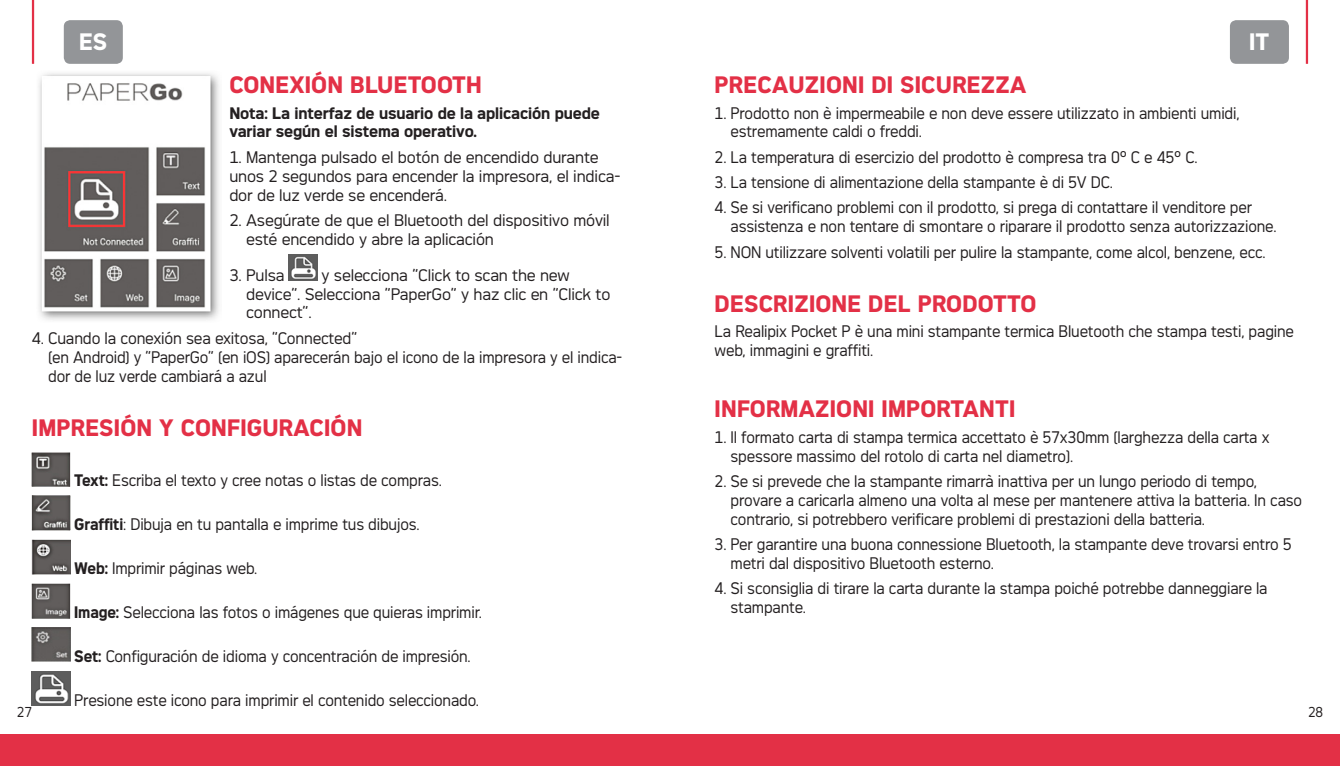
<style>
.page{position:relative;width:1340px;height:766px;background:#fff}
.page>*{position:absolute;margin:0;border:0;box-sizing:border-box;transform-origin:0 0}
.t1{font:700 22.5px "Agfa Photo Thalis";letter-spacing:.01em;color:#e33046}
.t2{font:700 22.5px "Agfa Photo Thalis";color:#fff}
.t3{font:15.75px/18.9px "Agfa Photo Thalis";letter-spacing:-.01em;color:#231f20;scale:.95 1}
.t4{font:15.75px/18.9px "Agfa Photo Thalis";letter-spacing:-.01em;color:#231f20}
.t5{font:700 15.75px/18.9px "Agfa Photo Thalis";letter-spacing:-.01em;color:#231f20}
.t6{font:13.5px "Agfa Photo Thalis";color:#231f20;scale:.95 1}
.s1{font-weight:700}
</style>
<div class="page">
<div style="left:0;top:733px;width:670px;height:32px;background:#e33046"></div>
<div style="left:670px;top:733px;width:669px;height:32px;background:#e33046"></div>
<hr style="left:1305px;top:0;width:2px;height:64px;background:#e33046">
<hr style="left:32px;top:0;width:2px;height:64px;background:#e33046">
<div style="left:1229px;top:20px;width:59px;height:44px;background:#939598;border-radius:6px"></div>
<div style="left:64px;top:20px;width:59px;height:44px;background:#939598;border-radius:6px"></div>
<img style="left:289px;top:254px;width:28px;height:26px">
<img style="left:32px;top:452px;width:38px;height:34px">
<img style="left:32px;top:496px;width:38px;height:34px">
<img style="left:32px;top:539px;width:38px;height:35px">
<img style="left:32px;top:583px;width:38px;height:35px">
<img style="left:32px;top:627px;width:38px;height:34px">
<img style="left:32px;top:671px;width:38px;height:34px">
<img style="left:38px;top:73px;width:181px;height:247px">
<h1 class="t2" style="left:79px;top:28px;width:30px">ES</h1>
<h1 class="t2" style="left:1249px;top:28px;width:11px">IT</h1>
<h1 class="t1" style="left:229px;top:71px;width:251px">CONEXIÓN BLUETOOTH</h1>
<p class="t5" style="left:229px;top:103px;width:372px">NOTA: LA INTERFAZ DE USUARIO DE LA APLICACIÓN PUEDE<br>VARIAR SEGÚN EL SISTEMA OPERATIVO.</p>
<p class="t4" style="left:229px;top:147px;width:392px">1. Mantenga pulsado el botón de encendido durante unos 2 segundos para encender la impresora, el indica&shy;dor de luz verde se encenderá.</p>
<p class="t4" style="left:246px;top:210px;width:365px;text-indent:-17px">2. Asegúrate de que el Bluetooth del dispositivo móvil esté encendido y abre la aplicación</p>
<p class="t4" style="left:229px;top:265px;width:57px">3. Pulsa</p>
<h1 class="t1" style="left:714px;top:71px;width:310px">PRECAUZIONI DI SICUREZZA</h1>
<p class="t3" style="left:730px;top:103px;width:537px;text-indent:-16px">1. Prodotto non è impermeabile e non deve essere utilizzato in ambienti umidi, estremamente caldi o freddi.</p>
<p class="t3" style="left:714px;top:147px;width:510px">2. La temperatura di esercizio del prodotto è compresa tra 0° C e 45° C.</p>
<p class="t3" style="left:714px;top:172px;width:421px">3. La tensione di alimentazione della stampante è di 5V DC.</p>
<p class="t3" style="left:730px;top:198px;width:576px;text-indent:-16px">4. Se si verificano problemi con il prodotto, si prega di contattare il venditore per assistenza e non tentare di smontare o riparare il prodotto senza autorizzazione.</p>
<p class="t3" style="left:714px;top:242px;width:581px">5. NON utilizzare solventi volatili per pulire la stampante, come alcol, benzene, ecc.</p>
<h1 class="t1" style="left:714px;top:290px;width:15px">DES</h1>
<h1 class="t1" style="left:758px;top:290px;width:279px">CRIZIONE DEL PRODOTTO</h1>
<p class="t3" style="left:714px;top:322px;width:611px">La Realipix Pocket P è una mini stampante termica Bluetooth che stampa testi, pagine web, immagini e graffiti.</p>
<p class="t4" style="left:246px;top:265px;width:366px;text-indent:76px">y selecciona ”Click to scan the new device”. Selecciona ”PaperGo” y haz clic en ”Click to connect”.</p>
<p class="t4" style="left:48px;top:328px;width:575px;text-indent:-16px">4. Cuando la conexión sea exitosa, ”Connected”<br>(en Android) y ”PaperGo” (en iOS) aparecerán bajo el icono de la impresora y el indica&shy;dor de luz verde cambiará a azul</p>
<h1 class="t1" style="left:32px;top:414px;width:332px">IMPRESIÓN Y CONFIGURACIÓN</h1>
<p class="t3" style="left:74px;top:471px;width:388px"><span class="s1">TEXT:</span> Escriba el texto y cree notas o listas de compras.</p>
<p class="t3" style="left:74px;top:514px;width:365px"><span class="s1">GRAFFITI</span>: Dibuja en tu pantalla e imprime tus dibujos.</p>
<p class="t3" style="left:74px;top:558px;width:194px"><span class="s1">WEB:</span> Imprimir páginas web.</p>
<p class="t3" style="left:74px;top:602px;width:430px"><span class="s1">IMAGE:</span> Selecciona las fotos o imágenes que quieras imprimir.</p>
<p class="t3" style="left:74px;top:646px;width:419px"><span class="s1">SET:</span> Configuración de idioma y concentración de impresión.</p>
<p class="t3" style="left:74px;top:690px;width:427px">Presione este icono para imprimir el contenido seleccionado.</p>
<h1 class="t1" style="left:714px;top:395px;width:302px">INFORMAZIONI IMPORTANTI</h1>
<p class="t3" style="left:730px;top:427px;width:569px;text-indent:-16px">1. Il formato carta di stampa termica accettato è 57x30mm (larghezza della carta x spessore massimo del rotolo di carta nel diametro).</p>
<p class="t3" style="left:730px;top:471px;width:603px;text-indent:-16px">2. Se si prevede che la stampante rimarrà inattiva per un lungo periodo di tempo, provare a caricarla almeno una volta al mese per mantenere attiva la batteria. In caso contrario, si potrebbero verificare problemi di prestazioni della batteria.</p>
<p class="t3" style="left:730px;top:534px;width:592px;text-indent:-16px">3. Per garantire una buona connessione Bluetooth, la stampante deve trovarsi entro 5 metri dal dispositivo Bluetooth esterno.</p>
<p class="t3" style="left:730px;top:578px;width:567px;text-indent:-16px">4. Si sconsiglia di tirare la carta durante la stampa poiché potrebbe danneggiare la stampante.</p>
<p class="t6" style="left:17px;top:703px;width:17px">27</p>
<p class="t6" style="left:1307px;top:703px;width:17px">28</p>
</div>
